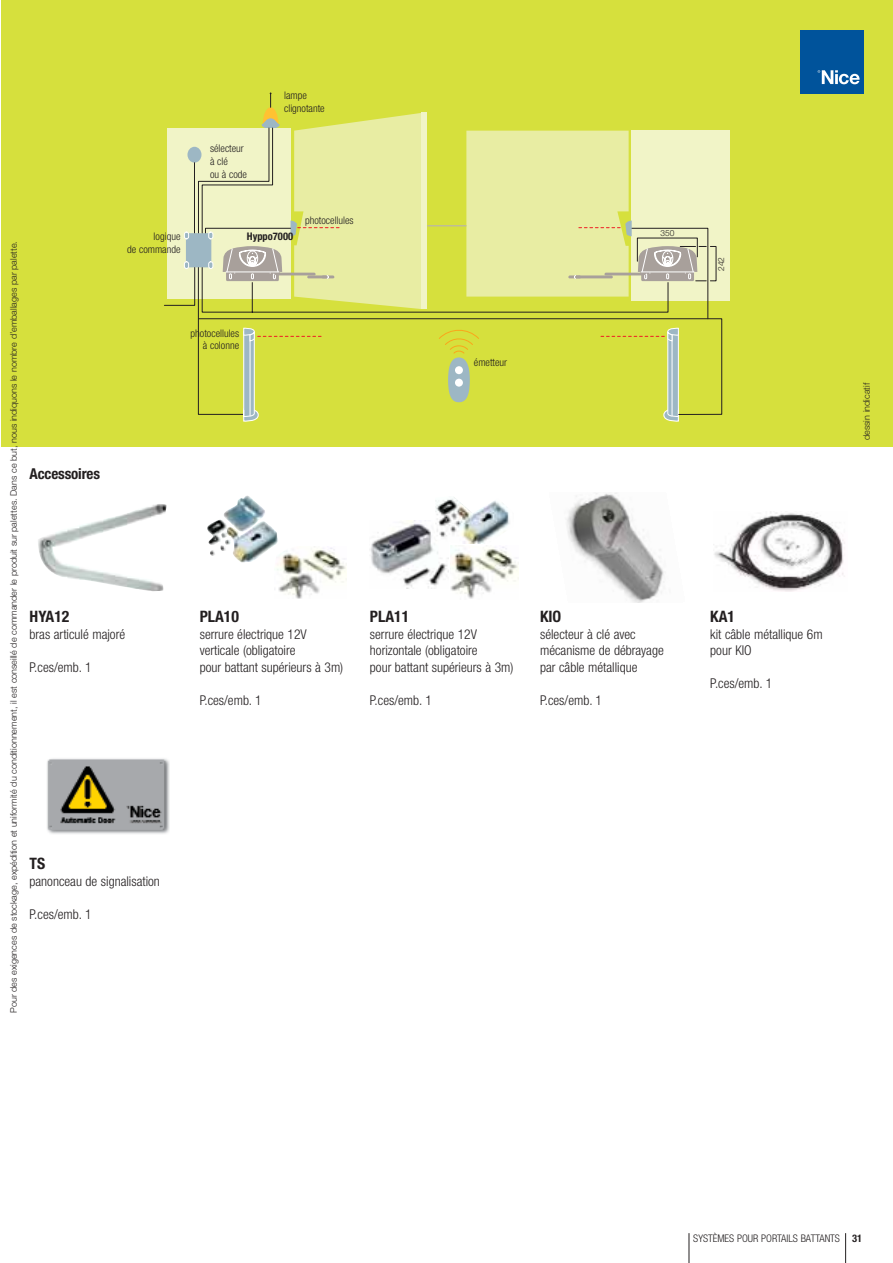
<style>
.page{position:relative;width:893px;height:1263px;background:#fff}
.page>*{position:absolute;margin:0;border:0;box-sizing:border-box;transform-origin:0 0}
.t1{font:700 condensed 15.75px "Helvetica Neue";color:#231f20}
.t2{font:700 condensed 15px "Helvetica Neue";letter-spacing:-.01em;color:#231f20}
.t3{font:300 condensed 13.5px/16.5px "Helvetica Neue";color:#231f20}
.t4{font:300 condensed 10.5px/12.6px "Helvetica Neue";color:#231f20}
.t5{font:700 condensed 10.5px "Helvetica Neue";color:#231f20}
.t6{font:300 9px "Helvetica Neue";color:#231f20}
.t7{font:300 8.4px "Helvetica Neue";color:#231f20}
.s1{font-weight:700}
</style>
<div class="page">
<div style="left:1px;top:0;width:891px;height:447px;background:#d6e03d"></div>
<div style="left:421px;top:113px;width:6px;height:196px;background:#f1f4c7"></div>
<div style="left:631px;top:130px;width:99px;height:170px;background:#f1f4c7"></div>
<svg style="left:197px;top:226px;width:511px;height:188px"></svg>
<svg style="left:243px;top:415px;width:16px;height:7px"></svg>
<svg style="left:663px;top:415px;width:16px;height:7px"></svg>
<svg style="left:466px;top:131px;width:250px;height:166px"></svg>
<hr style="left:427px;top:225px;width:39px;height:1px;background:#bebb9c">
<svg style="left:198px;top:318px;width:524px;height:97px"></svg>
<svg style="left:164px;top:93px;width:257px;height:216px"></svg>
<div style="left:799px;top:30px;width:64px;height:64px;background:#00539b"></div>
<svg style="left:817px;top:70px;width:42px;height:14px"></svg>
<img style="left:38px;top:504px;width:129px;height:87px">
<img style="left:207px;top:495px;width:71px;height:67px">
<img style="left:370px;top:521px;width:78px;height:68px">
<img style="left:566px;top:493px;width:98px;height:110px">
<img style="left:713px;top:511px;width:132px;height:81px">
<img style="left:47px;top:758px;width:123px;height:76px">
<svg style="left:269px;top:540px;width:78px;height:40px"></svg>
<img style="left:274px;top:547px;width:72px;height:52px">
<img style="left:450px;top:547px;width:68px;height:52px">
<svg style="left:435px;top:543px;width:69px;height:4px"></svg>
<img style="left:435px;top:497px;width:75px;height:46px">
<svg style="left:845px;top:1233px;width:1px;height:29px"></svg>
<svg style="left:688px;top:1233px;width:1px;height:29px"></svg>
<p class="t4" style="left:210px;top:143px;width:39px">sélecteur à clé<br>ou à code</p>
<p class="t4" style="left:284px;top:90px;width:42px">lampe clignotante</p>
<p class="t6" style="left:10px;top:1013px;width:773px;rotate:-90deg">Pour des exigences de stockage, expédition et uniformité du conditionnement, il est conseillé de commander le produit sur palettes. Dans ce but, nous indiquons le nombre d’emballages par palette.</p>
<p class="t4" style="left:127px;top:231px;width:55px;text-align:right">logique<br>de commande</p>
<p class="t2" style="left:30px;top:468px;width:72px">Accessoires</p>
<p class="t1" style="left:30px;top:611px;width:41px">HYA12</p>
<p class="t3" style="left:30px;top:627px;width:97px">bras articulé majoré</p>
<p class="t3" style="left:30px;top:660px;width:64px">P.ces/emb. 1</p>
<p class="t1" style="left:30px;top:858px;width:17px">TS</p>
<p class="t3" style="left:30px;top:874px;width:132px">panonceau de signalisation</p>
<p class="t3" style="left:30px;top:907px;width:64px">P.ces/emb. 1</p>
<p class="t5" style="left:247px;top:233px;width:48px">Hyppo7000</p>
<p class="t4" style="left:305px;top:215px;width:50px">photocellules</p>
<p class="t4" style="left:191px;top:328px;width:50px;text-align:right">photocellules à colonne</p>
<p class="t1" style="left:200px;top:611px;width:41px">PLA10</p>
<p class="t3" style="left:200px;top:627px;width:145px">serrure électrique 12V verticale (obligatoire<br>pour battant supérieurs à 3m)</p>
<p class="t3" style="left:200px;top:693px;width:64px">P.ces/emb. 1</p>
<p class="t4" style="left:474px;top:357px;width:35px">émetteur</p>
<p class="t1" style="left:370px;top:611px;width:41px">PLA11</p>
<p class="t3" style="left:370px;top:627px;width:145px">serrure électrique 12V horizontale (obligatoire<br>pour battant supérieurs à 3m)</p>
<p class="t3" style="left:370px;top:693px;width:64px">P.ces/emb. 1</p>
<p class="t7" style="left:660px;top:230px;width:16px">350</p>
<p class="t1" style="left:540px;top:611px;width:23px">KIO</p>
<p class="t3" style="left:540px;top:627px;width:125px">sélecteur à clé avec mécanisme de débrayage par câble métallique</p>
<p class="t3" style="left:540px;top:693px;width:64px">P.ces/emb. 1</p>
<p class="t7" style="left:718px;top:271px;width:16px;rotate:-90deg">242</p>
<p class="t1" style="left:710px;top:611px;width:26px">KA1</p>
<p class="t3" style="left:710px;top:627px;width:114px">kit câble métallique 6m pour KIO</p>
<p class="t3" style="left:710px;top:677px;width:64px">P.ces/emb. 1</p>
<p class="t6" style="left:863px;top:440px;width:59px;rotate:-90deg">dessin indicatif</p>
<p class="t4" style="left:693px;top:1233px;width:170px">SYSTÈMES POUR PORTAILS BATTANTS <span class="s1">31</span></p>
</div>
